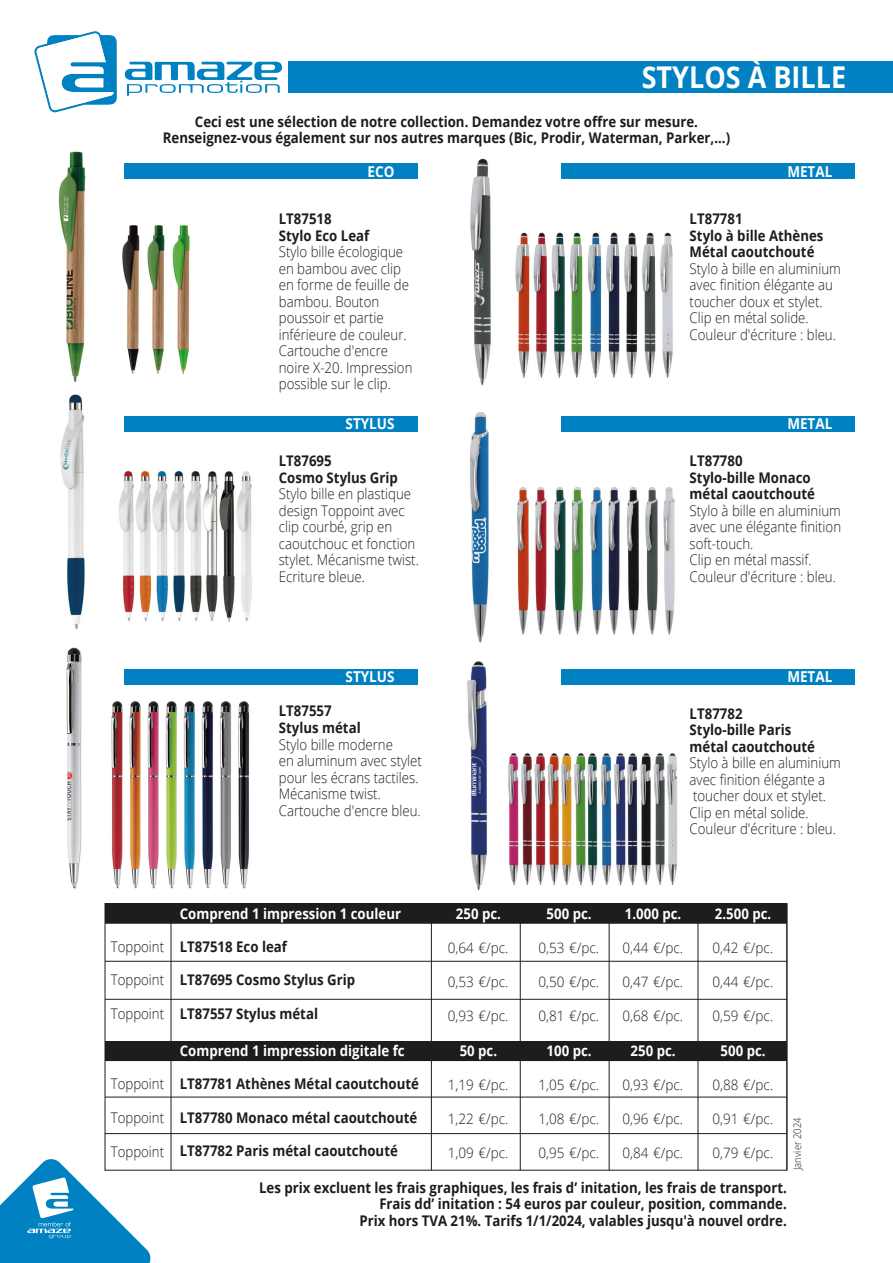
<style>
.page{position:relative;width:893px;height:1263px;background:#fff}
.page>*{position:absolute;margin:0;border:0;box-sizing:border-box;transform-origin:0 0}
.t1{font:700 30px "Open Sans";color:#fff;scale:.9 1}
.t2{font:700 15px "Open Sans";color:#fff;scale:.9 1}
.t3{font:300 14.7px/16.5px "Open Sans";color:#1d1d1b;scale:.9 1}
.t4{font:700 14.7px/16.5px "Open Sans";color:#1d1d1b;scale:.9 1}
.t5{font:700 14.7px "Open Sans";color:#fff;scale:.9 1}
.t6{font:300 14.25px "Open Sans";color:#1d1d1b;scale:.95 1}
.t7{font:300 10.5px "Open Sans";color:#1d1d1b;scale:.9 1}
</style>
<div class="page">
<img style="left:467px;top:661px;width:228px;height:230px">
<img style="left:470px;top:412px;width:205px;height:231px">
<img style="left:470px;top:158px;width:220px;height:228px">
<img style="left:60px;top:394px;width:192px;height:236px">
<img style="left:58px;top:151px;width:149px;height:231px">
<svg style="left:125px;top:62px;width:157px;height:34px"></svg>
<svg style="left:34px;top:31px;width:83px;height:81px"></svg>
<div style="left:288px;top:62px;width:605px;height:31px;background:#0082c2"></div>
<svg style="left:0;top:1158px;width:151px;height:105px"></svg>
<hr style="left:431px;top:903px;width:1px;height:267px;background:#1d1d1b">
<hr style="left:520px;top:903px;width:1px;height:267px;background:#1d1d1b">
<hr style="left:609px;top:903px;width:1px;height:267px;background:#1d1d1b">
<hr style="left:698px;top:903px;width:1px;height:267px;background:#1d1d1b">
<hr style="left:786px;top:903px;width:1px;height:267px;background:#1d1d1b">
<hr style="left:171px;top:903px;width:1px;height:267px;background:#1d1d1b">
<div style="left:105px;top:903px;width:682px;height:20px;background:#1d1d1b"></div>
<img style="left:66px;top:647px;width:212px;height:242px">
<hr style="left:105px;top:923px;width:682px;height:1px;background:#1d1d1b">
<hr style="left:105px;top:961px;width:682px;height:1px;background:#1d1d1b">
<hr style="left:105px;top:999px;width:682px;height:1px;background:#1d1d1b">
<div style="left:105px;top:1041px;width:682px;height:19px;background:#1d1d1b"></div>
<hr style="left:105px;top:1060px;width:682px;height:1px;background:#1d1d1b">
<hr style="left:105px;top:1097px;width:682px;height:1px;background:#1d1d1b">
<hr style="left:105px;top:1133px;width:682px;height:1px;background:#1d1d1b">
<div style="left:124px;top:164px;width:293px;height:15px;background:#0082c2"></div>
<div style="left:124px;top:416px;width:293px;height:16px;background:#0082c2"></div>
<div style="left:124px;top:669px;width:293px;height:15px;background:#0082c2"></div>
<div style="left:561px;top:164px;width:294px;height:15px;background:#0082c2"></div>
<div style="left:561px;top:416px;width:294px;height:16px;background:#0082c2"></div>
<div style="left:561px;top:669px;width:294px;height:15px;background:#0082c2"></div>
<h1 class="t1" style="left:642px;top:56px;width:229px">STYLOS À BILLE</h1>
<p class="t4" style="left:163px;top:113px;width:632px;text-align:center">Ceci est une sélection de notre collection. Demandez votre offre sur mesure.<br>Renseignez-vous également sur nos autres marques (Bic, Prodir, Waterman, Parker,...)</p>
<p class="t2" style="left:368px;top:161px;width:31px">ECO</p>
<p class="t2" style="left:787px;top:161px;width:52px">METAL</p>
<p class="t4" style="left:279px;top:210px;width:102px">LT87518<br>Stylo Eco Leaf</p>
<p class="t3" style="left:279px;top:243px;width:150px">Stylo bille écologique en bambou avec clip en forme de feuille de bambou. Bouton poussoir et partie inférieure de couleur.<br>Cartouche d'encre noire X-20. Impression possible sur le clip.</p>
<p class="t2" style="left:346px;top:413px;width:56px">STYLUS</p>
<p class="t4" style="left:279px;top:452px;width:134px">LT87695<br>Cosmo Stylus Grip</p>
<p class="t3" style="left:279px;top:485px;width:157px">Stylo bille en plastique design Toppoint avec clip courbé, grip en caoutchouc et fonction stylet. Mécanisme twist.<br>Ecriture bleue.</p>
<p class="t4" style="left:690px;top:210px;width:150px">LT87781<br>Stylo à bille Athènes<br>Métal caoutchouté</p>
<p class="t3" style="left:690px;top:260px;width:169px">Stylo à bille en aluminium avec finition élégante au toucher doux et stylet.<br>Clip en métal solide.<br>Couleur d'écriture : bleu.</p>
<p class="t2" style="left:787px;top:413px;width:52px">METAL</p>
<p class="t4" style="left:690px;top:452px;width:141px">LT87780<br>Stylo-bille Monaco métal caoutchouté</p>
<p class="t3" style="left:690px;top:502px;width:170px">Stylo à bille en aluminium avec une élégante finition soft-touch.<br>Clip en métal massif.<br>Couleur d'écriture : bleu.</p>
<p class="t2" style="left:346px;top:666px;width:56px">STYLUS</p>
<p class="t4" style="left:279px;top:702px;width:92px;line-height:17px">LT87557<br>Stylus métal</p>
<p class="t3" style="left:279px;top:736px;width:161px">Stylo bille moderne<br>en aluminum avec stylet pour les écrans tactiles.<br>Mécanisme twist.<br>Cartouche d'encre bleu.</p>
<p class="t2" style="left:787px;top:666px;width:52px">METAL</p>
<p class="t4" style="left:690px;top:705px;width:141px">LT87782<br>Stylo-bille Paris métal caoutchouté</p>
<p class="t3" style="left:690px;top:754px;width:169px">Stylo à bille en aluminium avec finition élégante a toucher doux et stylet.<br>Clip en métal solide.<br>Couleur d'écriture : bleu.</p>
<p class="t3" style="left:111px;top:938px;width:61px">Toppoint</p>
<p class="t3" style="left:111px;top:971px;width:61px">Toppoint</p>
<p class="t3" style="left:111px;top:1005px;width:61px">Toppoint</p>
<p class="t3" style="left:111px;top:1075px;width:61px">Toppoint</p>
<p class="t3" style="left:111px;top:1109px;width:61px">Toppoint</p>
<p class="t3" style="left:111px;top:1143px;width:61px">Toppoint</p>
<p class="t5" style="left:180px;top:903px;width:247px">Comprend 1 impression 1 couleur</p>
<p class="t4" style="left:180px;top:938px;width:121px">LT87518 Eco leaf</p>
<p class="t4" style="left:180px;top:971px;width:196px">LT87695 Cosmo Stylus Grip</p>
<p class="t4" style="left:180px;top:1005px;width:155px">LT87557 Stylus métal</p>
<p class="t5" style="left:180px;top:1040px;width:251px">Comprend 1 impression digitale fc</p>
<p class="t4" style="left:180px;top:1075px;width:267px">LT87781 Athènes Métal caoutchouté</p>
<p class="t4" style="left:180px;top:1109px;width:265px">LT87780 Monaco métal caoutchouté</p>
<p class="t4" style="left:180px;top:1142px;width:244px">LT87782 Paris métal caoutchouté</p>
<p class="t5" style="left:456px;top:903px;width:52px">250 pc.</p>
<p class="t5" style="left:547px;top:903px;width:52px">500 pc.</p>
<p class="t5" style="left:625px;top:903px;width:64px">1.000 pc.</p>
<p class="t5" style="left:715px;top:903px;width:64px">2.500 pc.</p>
<p class="t6" style="left:448px;top:938px;width:65px">0,64 €/pc.</p>
<p class="t6" style="left:448px;top:972px;width:65px">0,53 €/pc.</p>
<p class="t6" style="left:448px;top:1006px;width:65px">0,93 €/pc.</p>
<p class="t6" style="left:538px;top:938px;width:65px">0,53 €/pc.</p>
<p class="t6" style="left:538px;top:972px;width:65px">0,50 €/pc.</p>
<p class="t6" style="left:538px;top:1006px;width:65px">0,81 €/pc.</p>
<p class="t6" style="left:622px;top:938px;width:65px">0,44 €/pc.</p>
<p class="t6" style="left:622px;top:972px;width:65px">0,47 €/pc.</p>
<p class="t6" style="left:622px;top:1006px;width:65px">0,68 €/pc.</p>
<p class="t6" style="left:712px;top:938px;width:65px">0,42 €/pc.</p>
<p class="t6" style="left:712px;top:972px;width:65px">0,44 €/pc.</p>
<p class="t6" style="left:712px;top:1006px;width:65px">0,59 €/pc.</p>
<p class="t5" style="left:460px;top:1040px;width:43px">50 pc.</p>
<p class="t5" style="left:547px;top:1040px;width:52px">100 pc.</p>
<p class="t5" style="left:631px;top:1040px;width:52px">250 pc.</p>
<p class="t5" style="left:721px;top:1040px;width:52px">500 pc.</p>
<p class="t6" style="left:448px;top:1075px;width:65px">1,19 €/pc.</p>
<p class="t6" style="left:448px;top:1109px;width:65px">1,22 €/pc.</p>
<p class="t6" style="left:448px;top:1143px;width:65px">1,09 €/pc.</p>
<p class="t6" style="left:538px;top:1075px;width:65px">1,05 €/pc.</p>
<p class="t6" style="left:538px;top:1109px;width:65px">1,08 €/pc.</p>
<p class="t6" style="left:538px;top:1143px;width:65px">0,95 €/pc.</p>
<p class="t6" style="left:622px;top:1075px;width:65px">0,93 €/pc.</p>
<p class="t6" style="left:622px;top:1109px;width:65px">0,96 €/pc.</p>
<p class="t6" style="left:622px;top:1143px;width:65px">0,84 €/pc.</p>
<p class="t6" style="left:712px;top:1075px;width:65px">0,88 €/pc.</p>
<p class="t6" style="left:712px;top:1109px;width:65px">0,91 €/pc.</p>
<p class="t6" style="left:712px;top:1143px;width:65px">0,79 €/pc.</p>
<p class="t7" style="left:790px;top:1170px;width:60px;rotate:-90deg">Janvier 2024</p>
<p class="t4" style="left:259px;top:1179px;width:588px;text-align:right">Les prix excluent les frais graphiques, les frais d’ initation, les frais de transport.<br>Frais dd’ initation : 54 euros par couleur, position, commande.<br>Prix hors TVA 21%. Tarifs 1/1/2024, valables jusqu'à nouvel ordre.</p>
</div>
